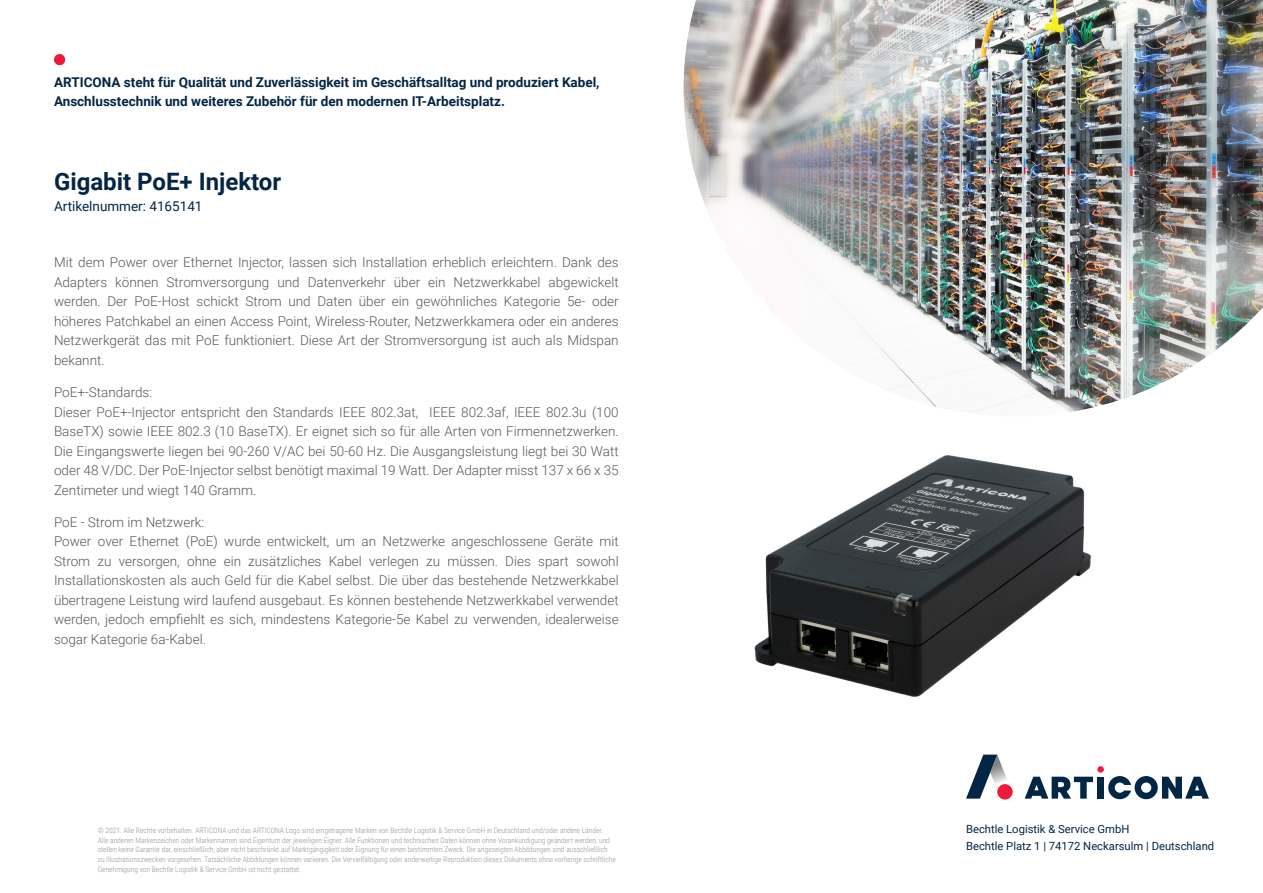
<style>
.page{position:relative;width:1263px;height:893px;background:#fff}
.page>*{position:absolute;margin:0;border:0;box-sizing:border-box;transform-origin:0 0}
.t1{font:700 24px "Roboto";color:#042645}
.t2{font:300 13.5px/19.5px "Roboto";color:#57585a}
.t3{font:700 13.5px/19.5px "Roboto";color:#042645}
.t4{font:13.5px "Roboto";color:#042645}
.t5{font:11.25px/16.5px "Roboto";color:#042645}
.t6{font:300 7.5px/9.8px "Roboto Condensed";color:#939598}
</style>
<div class="page">
<img style="left:755px;top:455px;width:336px;height:242px">
<div style="left:54px;top:54px;width:11px;height:11px;background:#ed1a3a;border-radius:50%"></div>
<div style="left:1097px;top:766px;width:7px;height:7px;background:#ed1a3a;border-radius:50%"></div>
<svg style="left:1025px;top:777px;width:68px;height:22px"></svg>
<div style="left:1097px;top:777px;width:7px;height:22px;background:#042645"></div>
<svg style="left:1108px;top:776px;width:101px;height:23px"></svg>
<svg style="left:966px;top:755px;width:47px;height:44px"></svg>
<div style="left:997px;top:784px;width:16px;height:15px;background:#ed1a3a;border-radius:50%"></div>
<img style="left:684px;top:0;width:579px;height:413px">
<p class="t3" style="left:54px;top:72px;width:547px">ARTICONA steht für Qualität und Zuverlässigkeit im Geschäftsalltag und produziert Kabel,<br>Anschlusstechnik und weiteres Zubehör für den modernen IT-Arbeitsplatz.</p>
<h1 class="t1" style="left:54px;top:165px;width:229px">Gigabit PoE+ Injektor</h1>
<p class="t4" style="left:54px;top:197px;width:150px">Artikelnummer: 4165141</p>
<p class="t2" style="left:54px;top:252px;width:566px;text-align:justify">Mit dem Power over Ethernet Injector, lassen sich Installation erheblich erleichtern. Dank des Adapters können Stromversorgung und Datenverkehr über ein Netzwerkkabel abgewickelt werden. Der PoE-Host schickt Strom und Daten über ein gewöhnliches Kategorie 5e- oder höheres Patchkabel an einen Access Point, Wireless-Router, Netzwerkkamera oder ein anderes Netzwerkgerät das mit PoE funktioniert. Diese Art der Stromversorgung ist auch als Midspan bekannt.</p>
<p class="t2" style="left:54px;top:382px;width:566px">PoE+-Standards:<br>Dieser PoE+-Injector entspricht den Standards IEEE 802.3at, IEEE 802.3af, IEEE 802.3u (100<br>BaseTX) sowie IEEE 802.3 (10 BaseTX). Er eignet sich so für alle Arten von Firmennetzwerken.<br>Die Eingangswerte liegen bei 90-260 V/AC bei 50-60 Hz. Die Ausgangsleistung liegt bei 30 Watt oder 48 V/DC. Der PoE-Injector selbst benötigt maximal 19 Watt. Der Adapter misst 137 x 66 x 35<br>Zentimeter und wiegt 140 Gramm.</p>
<p class="t2" style="left:54px;top:512px;width:566px">PoE - Strom im Netzwerk:<br>Power over Ethernet (PoE) wurde entwickelt, um an Netzwerke angeschlossene Geräte mit Strom zu versorgen, ohne ein zusätzliches Kabel verlegen zu müssen. Dies spart sowohl Installationskosten als auch Geld für die Kabel selbst. Die über das bestehende Netzwerkkabel übertragene Leistung wird laufend ausgebaut. Es können bestehende Netzwerkkabel verwendet werden, jedoch empfiehlt es sich, mindestens Kategorie-5e Kabel zu verwenden, idealerweise sogar Kategorie 6a-Kabel.</p>
<p class="t6" style="left:98px;top:825px;width:520px">© 2021. Alle Rechte vorbehalten. ARTICONA und das ARTICONA Logo sind eingetragene Marken von Bechtle Logistik &amp; Service GmbH in Deutschland und/oder andere Länder.<br>Alle anderen Markenzeichen oder Markennamen sind Eigentum der jeweiligen Eigner. Alle Funktionen und technischen Daten können ohne Vorankündigung geändert werden, und stellen keine Garantie dar, einschließlich, aber nicht beschränkt auf Marktgängigkeit oder Eignung für einen bestimmten Zweck. Die angezeigten Abbildungen sind ausschließlich zu Illustrationszwecken vorgesehen. Tatsächliche Abbildungen können variieren. Die Vervielfältigung oder anderweitige Reproduktion dieses Dokuments ohne vorherige schriftliche Genehmigung von Bechtle Logistik &amp; Service GmbH ist nicht gestattet.</p>
<p class="t5" style="left:966px;top:821px;width:250px">Bechtle Logistik &amp; Service GmbH<br>Bechtle Platz 1 | 74172 Neckarsulm | Deutschland</p>
</div>
